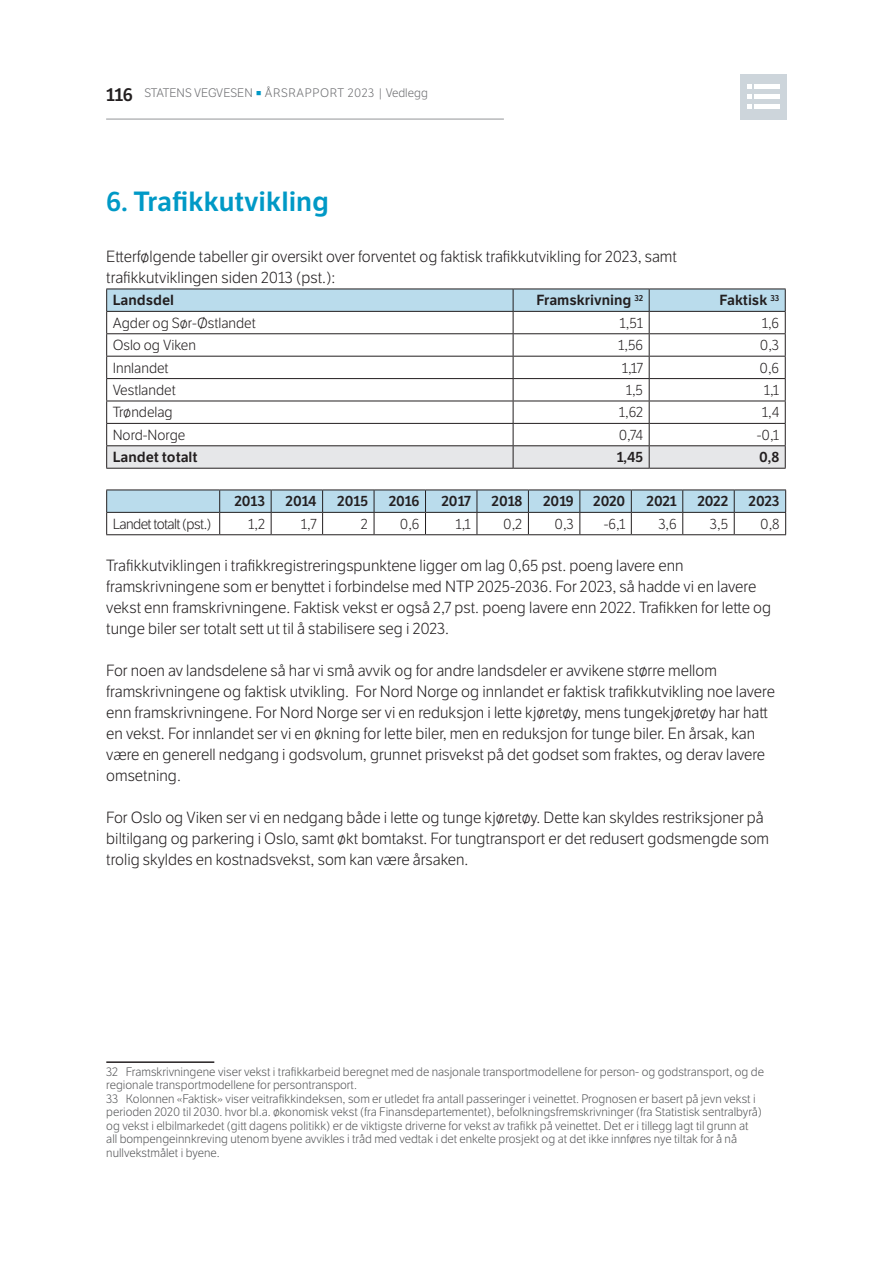
<style>
.page{position:relative;width:893px;height:1263px;background:#fff}
.page>*{position:absolute;margin:0;border:0;box-sizing:border-box;transform-origin:0 0}
.Nivå_2_-_Vedlegg{font:27px "LFT Etica SB";color:#0099c6}
.t1{font:18px "LFT Etica SB";color:#231f20}
.Brødtekst{font:15.75px/21px "LFT Etica Lt";color:#231f20}
.Tabell_Brød__P{font:14.25px "LFT Etica Lt";color:#231f20}
.Tabell_Brød__P-2{font:14.25px "LFT Etica SB";color:#231f20}
.Tabell_Brød__P-3{font:14.25px "LFT Etica Lt";letter-spacing:-.04em;color:#231f20}
.Fotnoter{font:12px/13.5px "LFT Etica Lt";color:#57585a}
.t2{font:12px "LFT Etica Lt";color:#6c6d70}
.s1{color:#0099c6}
</style>
<div class="page">
<hr style="left:106px;top:119px;width:398px;height:1px;background:#939598">
<div style="left:740px;top:74px;width:47px;height:45px;background:#cdd5db"></div>
<div style="left:755px;top:84px;width:25px;height:5px;background:#fff"></div>
<div style="left:755px;top:94px;width:25px;height:5px;background:#fff"></div>
<div style="left:755px;top:104px;width:25px;height:5px;background:#fff"></div>
<svg style="left:747px;top:84px;width:5px;height:25px"></svg>
<svg style="left:106px;top:289px;width:680px;height:179px"></svg>
<hr style="left:106px;top:468px;width:407px;height:1px;background:#231f20">
<hr style="left:513px;top:468px;width:136px;height:1px;background:#231f20">
<hr style="left:649px;top:468px;width:137px;height:1px;background:#231f20">
<svg style="left:106px;top:490px;width:680px;height:44px"></svg>
<hr style="left:106px;top:534px;width:114px;height:1px;background:#231f20">
<hr style="left:220px;top:534px;width:51px;height:1px;background:#231f20">
<hr style="left:271px;top:534px;width:52px;height:1px;background:#231f20">
<hr style="left:323px;top:534px;width:51px;height:1px;background:#231f20">
<hr style="left:374px;top:534px;width:51px;height:1px;background:#231f20">
<hr style="left:425px;top:534px;width:52px;height:1px;background:#231f20">
<hr style="left:477px;top:534px;width:51px;height:1px;background:#231f20">
<hr style="left:528px;top:534px;width:52px;height:1px;background:#231f20">
<hr style="left:580px;top:534px;width:51px;height:1px;background:#231f20">
<hr style="left:631px;top:534px;width:52px;height:1px;background:#231f20">
<hr style="left:683px;top:534px;width:51px;height:1px;background:#231f20">
<hr style="left:734px;top:534px;width:52px;height:1px;background:#231f20">
<hr style="left:106px;top:1061px;width:108px;height:2px;background:#231f20">
<p class="t1" style="left:106px;top:84px;width:28px">116</p>
<p class="t2" style="left:145px;top:86px;width:285px">STATENS VEGVESEN <span class="s1">e</span> ÅRSRAPPORT 2023 | Vedlegg</p>
<h2 class="Nivå_2_-_Vedlegg" style="left:106px;top:185px;width:224px">6. Trafikkutvikling</h2>
<p class="Brødtekst" style="left:106px;top:246px;width:572px">Etterfølgende tabeller gir oversikt over forventet og faktisk trafikkutvikling for 2023, samt trafikkutviklingen siden 2013 (pst.):</p>
<p class="Tabell_Brød__P-2" style="left:113px;top:292px;width:63px">Landsdel</p>
<p class="Tabell_Brød__P-2" style="left:536px;top:292px;width:108px">Framskrivning <sup>32</sup></p>
<p class="Tabell_Brød__P-2" style="left:720px;top:292px;width:61px">Faktisk <sup>33</sup></p>
<p class="Tabell_Brød__P" style="left:113px;top:315px;width:145px">Agder og Sør-Østlandet</p>
<p class="Tabell_Brød__P" style="left:620px;top:315px;width:25px">1,51</p>
<p class="Tabell_Brød__P" style="left:762px;top:315px;width:19px">1,6</p>
<p class="Tabell_Brød__P" style="left:113px;top:337px;width:85px">Oslo og Viken</p>
<p class="Tabell_Brød__P" style="left:618px;top:337px;width:27px">1,56</p>
<p class="Tabell_Brød__P" style="left:760px;top:337px;width:21px">0,3</p>
<p class="Tabell_Brød__P" style="left:113px;top:359px;width:57px">Innlandet</p>
<p class="Tabell_Brød__P" style="left:622px;top:359px;width:23px">1,17</p>
<p class="Tabell_Brød__P" style="left:760px;top:359px;width:21px">0,6</p>
<p class="Tabell_Brød__P" style="left:113px;top:382px;width:65px">Vestlandet</p>
<p class="Tabell_Brød__P" style="left:626px;top:382px;width:19px">1,5</p>
<p class="Tabell_Brød__P" style="left:764px;top:382px;width:17px">1,1</p>
<p class="Tabell_Brød__P" style="left:113px;top:404px;width:62px">Trøndelag</p>
<p class="Tabell_Brød__P" style="left:619px;top:404px;width:26px">1,62</p>
<p class="Tabell_Brød__P" style="left:762px;top:404px;width:19px">1,4</p>
<p class="Tabell_Brød__P" style="left:113px;top:427px;width:74px">Nord-Norge</p>
<p class="Tabell_Brød__P" style="left:619px;top:427px;width:26px">0,74</p>
<p class="Tabell_Brød__P" style="left:757px;top:427px;width:24px">-0,1</p>
<p class="Tabell_Brød__P-2" style="left:113px;top:448px;width:86px">Landet totalt</p>
<p class="Tabell_Brød__P-2" style="left:617px;top:448px;width:28px">1,45</p>
<p class="Tabell_Brød__P-2" style="left:759px;top:448px;width:22px">0,8</p>
<p class="Tabell_Brød__P-2" style="left:234px;top:493px;width:32px">2013</p>
<p class="Tabell_Brød__P-2" style="left:286px;top:493px;width:33px">2014</p>
<p class="Tabell_Brød__P-2" style="left:337px;top:493px;width:32px">2015</p>
<p class="Tabell_Brød__P-2" style="left:389px;top:493px;width:32px">2016</p>
<p class="Tabell_Brød__P-2" style="left:441px;top:493px;width:31px">2017</p>
<p class="Tabell_Brød__P-2" style="left:492px;top:493px;width:32px">2018</p>
<p class="Tabell_Brød__P-2" style="left:543px;top:493px;width:32px">2019</p>
<p class="Tabell_Brød__P-2" style="left:593px;top:493px;width:34px">2020</p>
<p class="Tabell_Brød__P-2" style="left:647px;top:493px;width:32px">2021</p>
<p class="Tabell_Brød__P-2" style="left:697px;top:493px;width:32px">2022</p>
<p class="Tabell_Brød__P-2" style="left:749px;top:493px;width:33px">2023</p>
<p class="Tabell_Brød__P-3" style="left:113px;top:516px;width:100px">Landet totalt (pst.)</p>
<p class="Tabell_Brød__P" style="left:248px;top:516px;width:19px">1,2</p>
<p class="Tabell_Brød__P" style="left:301px;top:516px;width:17px">1,7</p>
<p class="Tabell_Brød__P" style="left:361px;top:516px;width:9px">2</p>
<p class="Tabell_Brød__P" style="left:400px;top:516px;width:21px">0,6</p>
<p class="Tabell_Brød__P" style="left:455px;top:516px;width:17px">1,1</p>
<p class="Tabell_Brød__P" style="left:503px;top:516px;width:21px">0,2</p>
<p class="Tabell_Brød__P" style="left:554px;top:516px;width:21px">0,3</p>
<p class="Tabell_Brød__P" style="left:604px;top:516px;width:23px">-6,1</p>
<p class="Tabell_Brød__P" style="left:658px;top:516px;width:20px">3,6</p>
<p class="Tabell_Brød__P" style="left:710px;top:516px;width:20px">3,5</p>
<p class="Tabell_Brød__P" style="left:760px;top:516px;width:21px">0,8</p>
<p class="Brødtekst" style="left:106px;top:556px;width:666px">Trafikkutviklingen i trafikkregistreringspunktene ligger om lag 0,65 pst. poeng lavere enn framskrivningene som er benyttet i forbindelse med NTP 2025-2036. For 2023, så hadde vi en lavere vekst enn framskrivningene. Faktisk vekst er også 2,7 pst. poeng lavere enn 2022. Trafikken for lette og tunge biler ser totalt sett ut til å stabilisere seg i 2023.</p>
<p class="Brødtekst" style="left:106px;top:661px;width:670px">For noen av landsdelene så har vi små avvik og for andre landsdeler er avvikene større mellom framskrivningene og faktisk utvikling. For Nord Norge og innlandet er faktisk trafikkutvikling noe lavere enn framskrivningene. For Nord Norge ser vi en reduksjon i lette kjøretøy, mens tungekjøretøy har hatt en vekst. For innlandet ser vi en økning for lette biler, men en reduksjon for tunge biler. En årsak, kan være en generell nedgang i godsvolum, grunnet prisvekst på det godset som fraktes, og derav lavere omsetning.</p>
<p class="Brødtekst" style="left:106px;top:808px;width:664px">For Oslo og Viken ser vi en nedgang både i lette og tunge kjøretøy. Dette kan skyldes restriksjoner på biltilgang og parkering i Oslo, samt økt bomtakst. For tungtransport er det redusert godsmengde som trolig skyldes en kostnadsvekst, som kan være årsaken.</p>
<p class="Fotnoter" style="left:106px;top:1065px;width:659px">32 Framskrivningene viser vekst i trafikkarbeid beregnet med de nasjonale transportmodellene for person- og godstransport, og de regionale transportmodellene for persontransport.</p>
<p class="Fotnoter" style="left:106px;top:1092px;width:657px">33 Kolonnen «Faktisk» viser veitrafikkindeksen, som er utledet fra antall passeringer i veinettet. Prognosen er basert på jevn vekst i perioden 2020 til 2030. hvor bl.a. økonomisk vekst (fra Finansdepartementet), befolkningsfremskrivninger (fra Statistisk sentralbyrå) og vekst i elbilmarkedet (gitt dagens politikk) er de viktigste driverne for vekst av trafikk på veinettet. Det er i tillegg lagt til grunn at all bompengeinnkreving utenom byene avvikles i tråd med vedtak i det enkelte prosjekt og at det ikke innføres nye tiltak for å nå nullvekstmålet i byene.</p>
</div>
